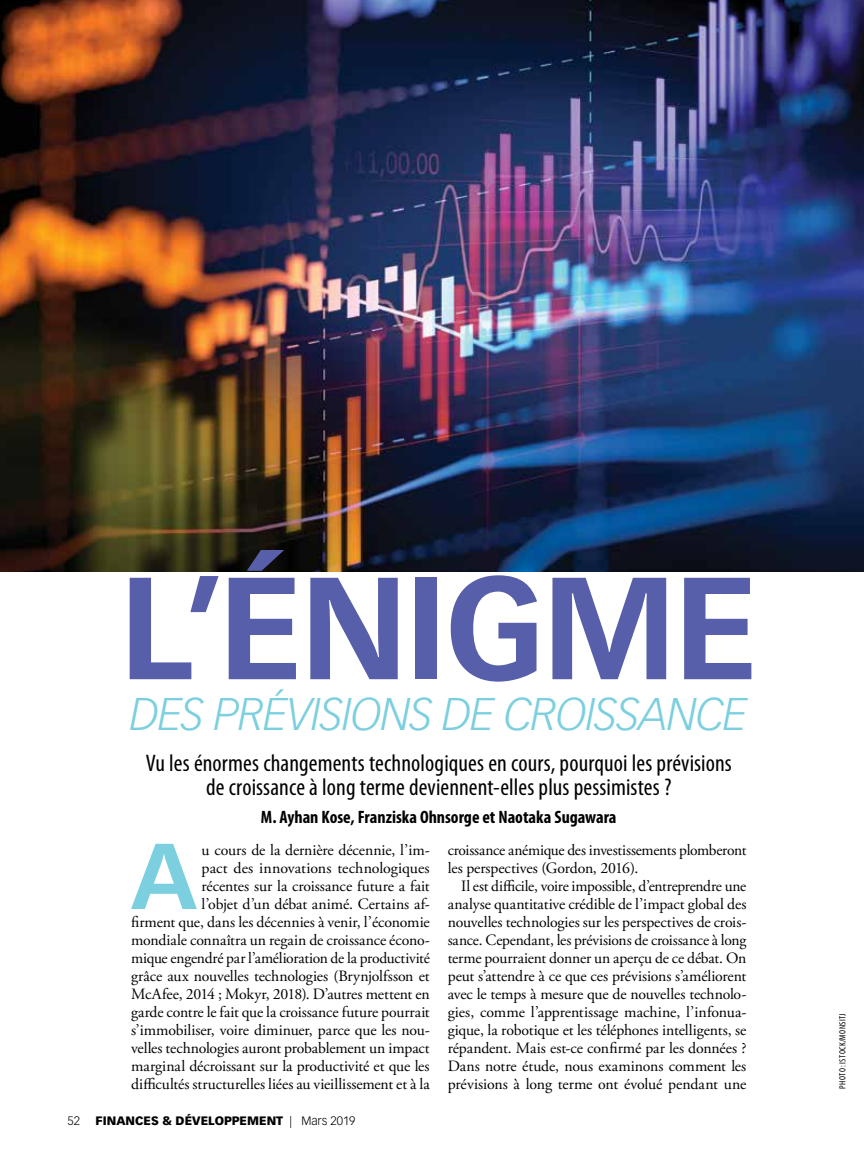
<style>
.page{position:relative;width:864px;height:1161px;background:#fff}
.page>*{position:absolute;margin:0;border:0;box-sizing:border-box;transform-origin:0 0}
.t1{font:700 142.5px "Vectora LT Std";letter-spacing:-.02em;color:#575fab}
.t2{font:700 91.65px "Vectora LT Std";color:#7bcfde}
.t3{font:italic 300 45px "Vectora LT Std";letter-spacing:-.025em;color:#7bcfde}
.t4{font:condensed 24px/24px "Myriad Pro";letter-spacing:.005em;color:#000;text-align:center}
.t5{font:700 condensed 18px "Myriad Pro";color:#000}
.t6{font:15.75px/18px "Adobe Garamond Pro";letter-spacing:-.01em;color:#000;text-align:right}
.t7{font:900 12px "Vectora LT Std";color:#000}
.t8{font:300 12px "Vectora LT Std";color:#000}
.t9{font:condensed 9px "Myriad Pro";letter-spacing:.035em;color:#000}
.s1{font-weight:300}
</style>
<div class="page">
<img style="left:0;top:0;width:864px;height:572px">
<h1 class="t1" style="left:119px;top:542px;width:640px">L’ÉNIGME</h1>
<h3 class="t3" style="left:130px;top:688px;width:619px">DES PRÉVISIONS DE CROISSANCE</h3>
<h3 class="t4" style="left:146px;top:752px;width:588px">Vu les énormes changements technologiques en cours, pourquoi les prévisions de croissance à long terme deviennent-elles plus pessimistes ?</h3>
<p class="t5" style="left:261px;top:807px;width:357px">M. Ayhan Kose, Franziska Ohnsorge et Naotaka Sugawara</p>
<p class="t6" style="left:131px;top:842px;width:300px">u cours de la dernière décennie, l’im-<br>pact des innovations technologiques<br>récentes sur la croissance future a fait<br>l’objet d’un débat animé. Certains af-<br>firment que, dans les décennies à venir, l’économie mondiale connaîtra un regain de croissance écono&shy;mique engendré par l’amélioration de la productivité grâce aux nouvelles technologies (Brynjolfsson et McAfee, 2014 ; Mokyr, 2018). D’autres mettent en garde contre le fait que la croissance future pourrait s’immobiliser, voire diminuer, parce que les nou&shy;velles technologies auront probablement un impact marginal décroissant sur la productivité et que les difficultés structurelles liées au vieillissement et à la</p>
<p class="t6" style="left:448px;top:842px;width:300px;text-align:left">croissance anémique des investissements plomberont les perspectives (Gordon, 2016).</p>
<h2 class="t2" style="left:131px;top:821px;width:68px">A</h2>
<p class="t6" style="left:448px;top:878px;width:300px;text-align:justify;text-indent:14px">Il est difficile, voire impossible, d’entreprendre une analyse quantitative crédible de l’impact global des nouvelles technologies sur les perspectives de crois&shy;sance. Cependant, les prévisions de croissance à long terme pourraient donner un aperçu de ce débat. On peut s’attendre à ce que ces prévisions s’améliorent avec le temps à mesure que de nouvelles technolo&shy;gies, comme l’apprentissage machine, l’infonua&shy;gique, la robotique et les téléphones intelligents, se répandent. Mais est-ce confirmé par les données ?<br>Dans notre étude, nous examinons comment les prévisions à long terme ont évolué pendant une</p>
<p class="t8" style="left:68px;top:1114px;width:14px">52</p>
<p class="t7" style="left:96px;top:1113px;width:261px">FINANCES &amp; DÉVELOPPEMENT <span class="s1">| Mars 2019</span></p>
<p class="t9" style="left:838px;top:1089px;width:76px;rotate:-90deg">PHOTO : ISTOCK/MONSITJ</p>
</div>
